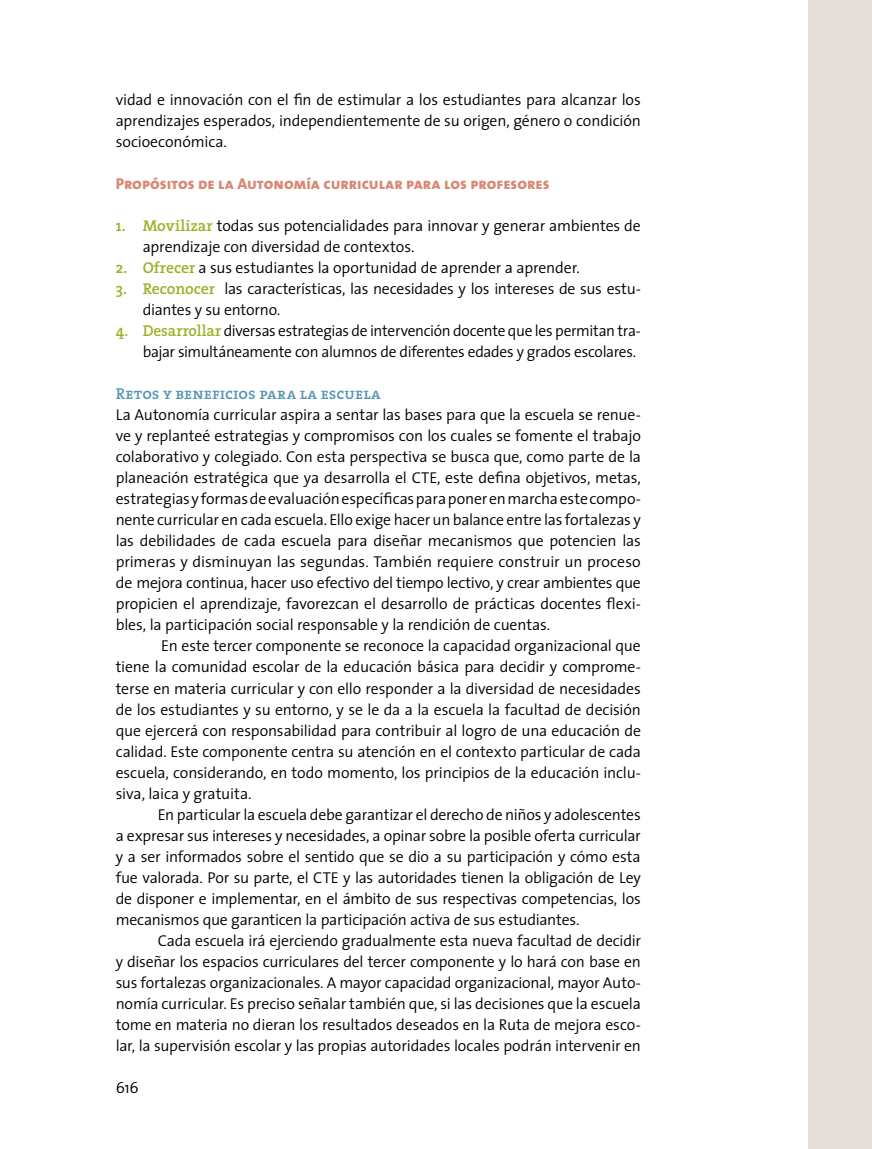
<style>
.page{position:relative;width:872px;height:1149px;background:#fff}
.page>*{position:absolute;margin:0;border:0;box-sizing:border-box;transform-origin:0 0}
.t1{font:300 15.75px/21px "The Sans";letter-spacing:-.015em;color:#000;text-align:justify}
.t2{font:15.75px "The Sans Extra Bold Caps";color:#d88875}
.t3{font:15.75px "The Serif Semi Bold Caps";color:#5997b1}
.s1{font-family:"The Serif";font-weight:600;color:#a0af28}
</style>
<div class="page">
<div style="left:809px;top:1px;width:63px;height:1147px;background:#e5dfda"></div>
<p class="t1" style="left:116px;top:89px;width:526px">vidad e innovación con el fin de estimular a los estudiantes para alcanzar los aprendizajes esperados, independientemente de su origen, género o condición socioeconómica.</p>
<p class="t2" style="left:116px;top:170px;width:435px">Propósitos de la Autonomía curricular para los profesores</p>
<p class="t1" style="left:143px;top:215px;width:499px;text-indent:-27px"><span class="s1">1. Movilizar</span> todas sus potencialidades para innovar y generar ambientes de aprendizaje con diversidad de contextos.</p>
<p class="t1" style="left:116px;top:257px;width:465px"><span class="s1">2. Ofrecer</span> a sus estudiantes la oportunidad de aprender a aprender.</p>
<p class="t1" style="left:143px;top:278px;width:499px;text-indent:-27px"><span class="s1">3. Reconocer</span> las características, las necesidades y los intereses de sus estu&shy;diantes y su entorno.</p>
<p class="t1" style="left:143px;top:320px;width:500px;text-indent:-27px"><span class="s1">4. Desarrollar</span> diversas estrategias de intervención docente que les permitan tra&shy;bajar simultáneamente con alumnos de diferentes edades y grados escolares.</p>
<p class="t3" style="left:116px;top:381px;width:267px">Retos y beneficios para la escuela</p>
<p class="t1" style="left:116px;top:404px;width:527px">La Autonomía curricular aspira a sentar las bases para que la escuela se renue&shy;ve y replanteé estrategias y compromisos con los cuales se fomente el trabajo colaborativo y colegiado. Con esta perspectiva se busca que, como parte de la planeación estratégica que ya desarrolla el CTE, este defina objetivos, metas, estrategias y formas de evaluación específicas para poner en marcha este compo&shy;nente curricular en cada escuela. Ello exige hacer un balance entre las fortalezas y las debilidades de cada escuela para diseñar mecanismos que potencien las primeras y disminuyan las segundas. También requiere construir un proceso de mejora continua, hacer uso efectivo del tiempo lectivo, y crear ambientes que propicien el aprendizaje, favorezcan el desarrollo de prácticas docentes flexi&shy;bles, la participación social responsable y la rendición de cuentas.</p>
<p class="t1" style="left:116px;top:635px;width:527px;text-indent:46px">En este tercer componente se reconoce la capacidad organizacional que tiene la comunidad escolar de la educación básica para decidir y comprome&shy;terse en materia curricular y con ello responder a la diversidad de necesidades de los estudiantes y su entorno, y se le da a la escuela la facultad de decisión que ejercerá con responsabilidad para contribuir al logro de una educación de calidad. Este componente centra su atención en el contexto particular de cada escuela, considerando, en todo momento, los principios de la educación inclu&shy;siva, laica y gratuita.</p>
<p class="t1" style="left:116px;top:803px;width:527px;text-indent:42px">En particular la escuela debe garantizar el derecho de niños y adolescentes a expresar sus intereses y necesidades, a opinar sobre la posible oferta curricular y a ser informados sobre el sentido que se dio a su participación y cómo esta fue valorada. Por su parte, el CTE y las autoridades tienen la obligación de Ley de disponer e implementar, en el ámbito de sus respectivas competencias, los mecanismos que garanticen la participación activa de sus estudiantes.</p>
<p class="t1" style="left:116px;top:929px;width:527px;text-indent:42px">Cada escuela irá ejerciendo gradualmente esta nueva facultad de decidir y diseñar los espacios curriculares del tercer componente y lo hará con base en sus fortalezas organizacionales. A mayor capacidad organizacional, mayor Auto&shy;nomía curricular. Es preciso señalar también que, si las decisiones que la escuela tome en materia no dieran los resultados deseados en la Ruta de mejora esco&shy;lar, la supervisión escolar y las propias autoridades locales podrán intervenir en</p>
<p class="t1" style="left:116px;top:1076px;width:25px">616</p>
</div>
